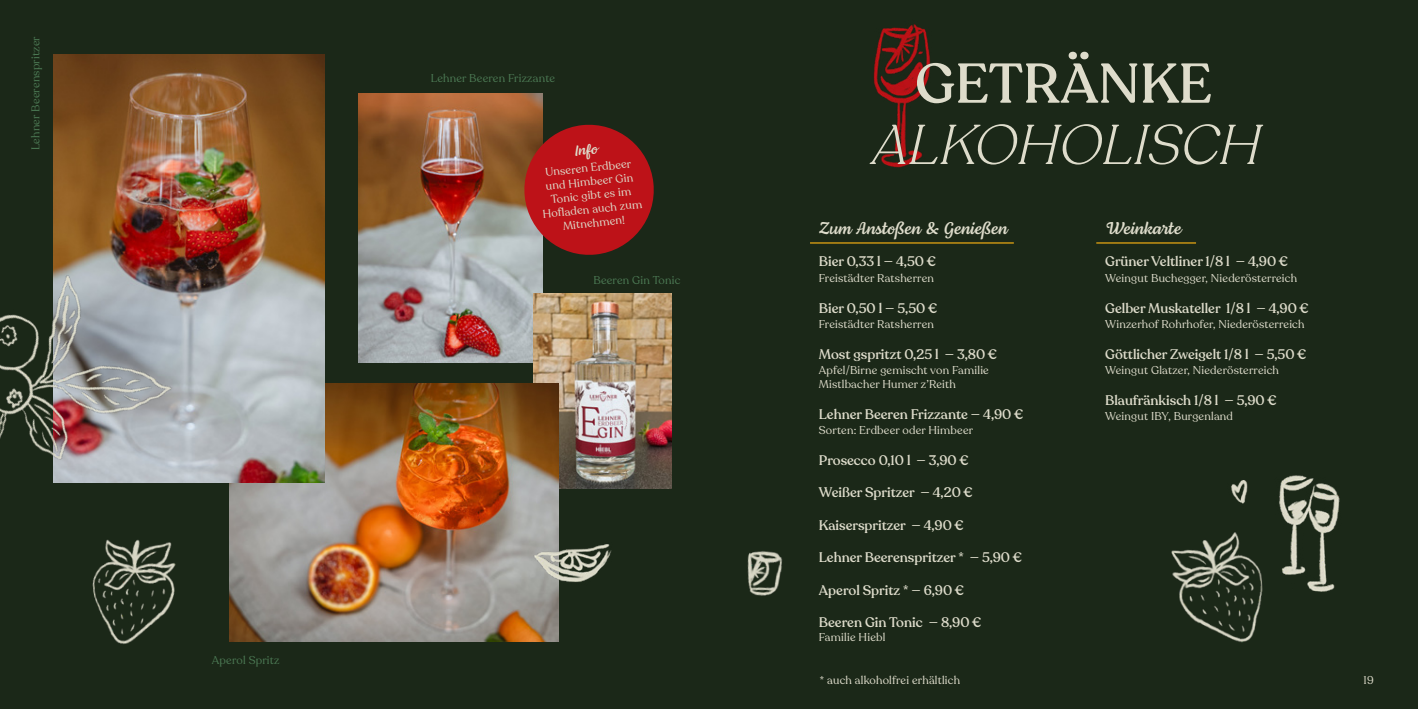
<style>
.page{position:relative;width:1418px;height:709px;background:#fff}
.page>*{position:absolute;margin:0;border:0;box-sizing:border-box;transform-origin:0 0}
.t1{font:italic 300 55.38px "Recoleta";color:#dedccb}
.t2{font:500 55.38px "Recoleta";color:#dedccb}
.t3{font:17.5px "Lemongrass Script";color:#dedccb}
.t4{font:15px "Lemongrass Script";color:#dedccb}
.t5{font:500 13.75px "Recoleta";color:#dedccb}
.t6{font:11.25px/13.8px "Recoleta";letter-spacing:.02em;color:#dedccb;text-align:center}
.t7{font:11.25px "Recoleta";letter-spacing:.02em;color:#4b7853}
</style>
<div class="page">
<div style="left:0;top:0;width:1417px;height:709px;background:#1b2818"></div>
<img style="left:358px;top:93px;width:185px;height:270px">
<img style="left:533px;top:294px;width:138px;height:194px">
<img style="left:92px;top:539px;width:84px;height:105px">
<img style="left:229px;top:384px;width:329px;height:257px">
<img style="left:517px;top:527px;width:95px;height:58px">
<img style="left:54px;top:55px;width:271px;height:427px">
<img style="left:0;top:222px;width:200px;height:261px">
<svg style="left:521px;top:121px;width:133px;height:137px"></svg>
<img style="left:873px;top:24px;width:58px;height:144px">
<hr style="left:810px;top:242px;width:203px;height:1px;background:#e8a812">
<hr style="left:1096px;top:242px;width:99px;height:1px;background:#e8a812">
<img style="left:1231px;top:480px;width:17px;height:24px">
<img style="left:1279px;top:475px;width:61px;height:117px">
<img style="left:1171px;top:532px;width:92px;height:111px">
<img style="left:747px;top:551px;width:35px;height:45px">
<p class="t7" style="left:29px;top:150px;width:116px;rotate:-90deg">Lehner Beerenspritzer</p>
<p class="t7" style="left:212px;top:652px;width:69px">Aperol Spritz</p>
<p class="t7" style="left:431px;top:71px;width:126px">Lehner Beeren Frizzante</p>
<h3 class="t4" style="left:573px;top:142px;width:25px;rotate:-6deg">Info</h3>
<p class="t6" style="left:538px;top:166px;width:101px;rotate:-6deg">Unseren Erdbeer und Himbeer Gin<br>Tonic gibt es im<br>Hofladen auch zum<br>Mitnehmen!</p>
<p class="t7" style="left:593px;top:273px;width:89px">Beeren Gin Tonic</p>
<h1 class="t2" style="left:915px;top:50px;width:298px">GETRÄNKE</h1>
<h1 class="t1" style="left:869px;top:111px;width:406px">ALKOHOLISCH</h1>
<h2 class="t3" style="left:819px;top:217px;width:190px">Zum Anstoßen &amp; Genießen</h2>
<h2 class="t3" style="left:1105px;top:217px;width:78px">Weinkarte</h2>
<p class="t5" style="left:819px;top:253px;width:119px">Bier 0,33 l — 4,50 €</p>
<p class="t6" style="left:819px;top:271px;width:116px">Freistädter Ratsherren</p>
<p class="t5" style="left:819px;top:299px;width:120px">Bier 0,50 l — 5,50 €</p>
<p class="t6" style="left:819px;top:317px;width:116px">Freistädter Ratsherren</p>
<p class="t5" style="left:819px;top:345px;width:180px">Most gspritzt 0,25 l — 3,80 €</p>
<p class="t6" style="left:819px;top:364px;width:171px;text-align:left">Apfel/Birne gemischt von Familie<br>Mistlbacher Humer z’Reith</p>
<p class="t5" style="left:819px;top:405px;width:206px">Lehner Beeren Frizzante — 4,90 €</p>
<p class="t6" style="left:819px;top:423px;width:156px">Sorten: Erdbeer oder Himbeer</p>
<p class="t5" style="left:819px;top:452px;width:151px">Prosecco 0,10 l — 3,90 €</p>
<p class="t5" style="left:819px;top:484px;width:155px">Weißer Spritzer — 4,20 €</p>
<p class="t5" style="left:819px;top:516px;width:146px">Kaiserspritzer — 4,90 €</p>
<p class="t5" style="left:819px;top:549px;width:205px">Lehner Beerenspritzer * — 5,90 €</p>
<p class="t5" style="left:819px;top:581px;width:147px">Aperol Spritz * — 6,90 €</p>
<p class="t5" style="left:819px;top:614px;width:164px">Beeren Gin Tonic — 8,90 €</p>
<p class="t6" style="left:819px;top:630px;width:68px">Familie Hiebl</p>
<p class="t5" style="left:1105px;top:253px;width:185px">Grüner Veltliner 1/8 l — 4,90 €</p>
<p class="t6" style="left:1105px;top:271px;width:193px">Weingut Buchegger, Niederösterreich</p>
<p class="t5" style="left:1105px;top:299px;width:205px">Gelber Muskateller 1/8 l — 4,90 €</p>
<p class="t6" style="left:1105px;top:317px;width:201px">Winzerhof Rohrhofer, Niederösterreich</p>
<p class="t5" style="left:1105px;top:345px;width:203px">Göttlicher Zweigelt 1/8 l — 5,50 €</p>
<p class="t6" style="left:1105px;top:364px;width:175px">Weingut Glatzer, Niederösterreich</p>
<p class="t5" style="left:1105px;top:392px;width:173px">Blaufränkisch 1/8 l — 5,90 €</p>
<p class="t6" style="left:1105px;top:410px;width:129px">Weingut IBY, Burgenland</p>
<p class="t6" style="left:819px;top:673px;width:142px">* auch alkoholfrei erhältlich</p>
<p class="t6" style="left:1363px;top:673px;width:12px">19</p>
</div>
